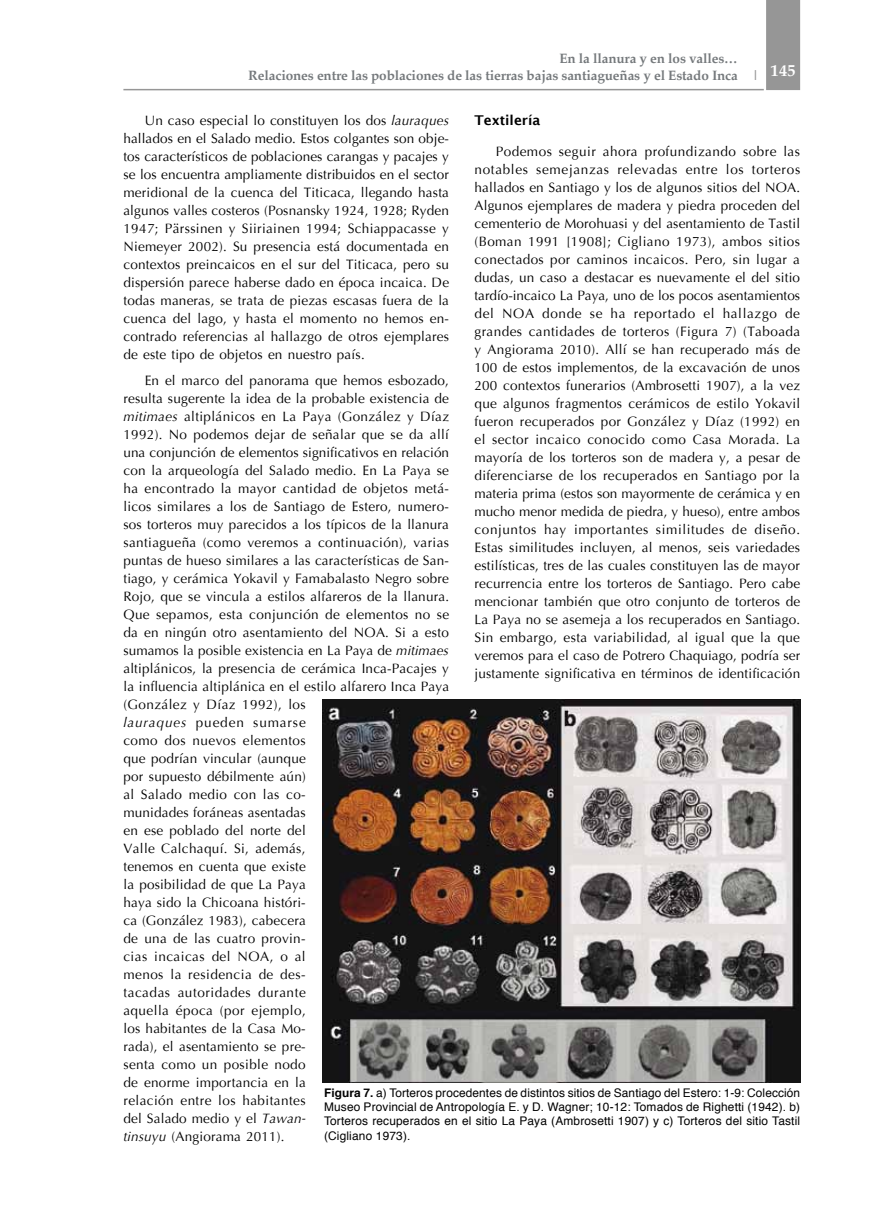
<style>
.page{position:relative;width:881px;height:1229px;background:#fff}
.page>*{position:absolute;margin:0;border:0;box-sizing:border-box;transform-origin:0 0}
.t1{font:700 16.5px "Palatino";color:#fff}
.t2{font:13.5px/18px "Optima";letter-spacing:.015em;color:#000;text-align:justify}
.t3{font:700 13.5px/16.2px "Palatino";letter-spacing:-.01em;color:#75797c;text-align:right}
.t4{font:600 13.5px "Lucida Sans";color:#000}
.t5{font:11.85px/14.2px "Helvetica";letter-spacing:.015em;color:#000;text-align:justify}
.s1{font-style:italic}
.s2{font-weight:700}
</style>
<div class="page">
<hr style="left:123px;top:89px;width:640px;height:1px;background:#969696">
<div style="left:766px;top:0;width:33px;height:90px;background:#969696"></div>
<img style="left:322px;top:700px;width:477px;height:382px">
<p class="t3" style="left:248px;top:50px;width:491px">En la llanura y en los valles…<br>Relaciones entre las poblaciones de las tierras bajas santiagueñas y el Estado Inca</p>
<p class="t4" style="left:474px;top:113px;width:67px">Textilería</p>
<p class="t2" style="left:474px;top:143px;width:327px;text-indent:21px">Podemos seguir ahora profundizando sobre las notables semejanzas relevadas entre los torteros hallados en Santiago y los de algunos sitios del NOA.<br>Algunos ejemplares de madera y piedra proceden del cementerio de Morohuasi y del asentamiento de Tastil (Boman 1991 [1908]; Cigliano 1973), ambos sitios conectados por caminos incaicos. Pero, sin lugar a dudas, un caso a destacar es nuevamente el del sitio tardío-incaico La Paya, uno de los pocos asentamientos del NOA donde se ha reportado el hallazgo de grandes cantidades de torteros (Figura 7) (Taboada y Angiorama 2010). Allí se han recuperado más de 100 de estos implementos, de la excavación de unos 200 contextos funerarios (Ambrosetti 1907), a la vez que algunos fragmentos cerámicos de estilo Yokavil fueron recuperados por González y Díaz (1992) en el sector incaico conocido como Casa Morada. La mayoría de los torteros son de madera y, a pesar de diferenciarse de los recuperados en Santiago por la materia prima (estos son mayormente de cerámica y en mucho menor medida de piedra, y hueso), entre ambos conjuntos hay importantes similitudes de diseño.<br>Estas similitudes incluyen, al menos, seis variedades estilísticas, tres de las cuales constituyen las de mayor recurrencia entre los torteros de Santiago. Pero cabe mencionar también que otro conjunto de torteros de La Paya no se asemeja a los recuperados en Santiago.<br>Sin embargo, esta variabilidad, al igual que la que veremos para el caso de Potrero Chaquiago, podría ser justamente significativa en términos de identificación</p>
<p class="t1" style="left:751px;top:56px;width:46px"><sub>|</sub> 145</p>
<p class="t2" style="left:123px;top:112px;width:327px;text-indent:21px">Un caso especial lo constituyen los dos <span class="s1">lauraques </span>hallados en el Salado medio. Estos colgantes son obje&shy;tos característicos de poblaciones carangas y pacajes y se los encuentra ampliamente distribuidos en el sector meridional de la cuenca del Titicaca, llegando hasta algunos valles costeros (Posnansky 1924, 1928; Ryden 1947; Pärssinen y Siiriainen 1994; Schiappacasse y Niemeyer 2002). Su presencia está documentada en contextos preincaicos en el sur del Titicaca, pero su dispersión parece haberse dado en época incaica. De todas maneras, se trata de piezas escasas fuera de la cuenca del lago, y hasta el momento no hemos en&shy;contrado referencias al hallazgo de otros ejemplares de este tipo de objetos en nuestro país.</p>
<p class="t2" style="left:123px;top:372px;width:327px;text-align:left;text-indent:21px">En el marco del panorama que hemos esbozado, resulta sugerente la idea de la probable existencia de <span class="s1">mitimaes</span> altiplánicos en La Paya (González y Díaz 1992). No podemos dejar de señalar que se da allí una conjunción de elementos significativos en relación con la arqueología del Salado medio. En La Paya se ha encontrado la mayor cantidad de objetos metá&shy;licos similares a los de Santiago de Estero, numero&shy;sos torteros muy parecidos a los típicos de la llanura santiagueña (como veremos a continuación), varias puntas de hueso similares a las características de San&shy;tiago, y cerámica Yokavil y Famabalasto Negro sobre Rojo, que se vincula a estilos alfareros de la llanura.<br>Que sepamos, esta conjunción de elementos no se da en ningún otro asentamiento del NOA. Si a esto sumamos la posible existencia en La Paya de <span class="s1">mitimaes </span>altiplánicos, la presencia de cerámica Inca-Pacajes y la influencia altiplánica en el estilo alfarero Inca Paya (González y Díaz 1992), los<br><span class="s1">lauraques</span> pueden sumarse<br>como dos nuevos elementos<br>que podrían vincular (aunque<br>por supuesto débilmente aún)<br>al Salado medio con las co-<br>munidades foráneas asentadas<br>en ese poblado del norte del<br>Valle Calchaquí. Si, además,<br>tenemos en cuenta que existe<br>la posibilidad de que La Paya<br>haya sido la Chicoana históri-<br>ca (González 1983), cabecera<br>de una de las cuatro provin-<br>cias incaicas del NOA, o al<br>menos la residencia de des-<br>tacadas autoridades durante<br>aquella época (por ejemplo,<br>los habitantes de la Casa Mo-<br>rada), el asentamiento se pre-<br>senta como un posible nodo<br>de enorme importancia en la<br>relación entre los habitantes<br>del Salado medio y el <span class="s1">Tawan-<br>tinsuyu</span> (Angiorama 2011).</p>
<p class="t5" style="left:324px;top:1086px;width:477px"><span class="s2">Figura 7.</span> a) Torteros procedentes de distintos sitios de Santiago del Estero: 1-9: Colección Museo Provincial de Antropología E. y D. Wagner; 10-12: Tomados de Righetti (1942). b)<br>Torteros recuperados en el sitio La Paya (Ambrosetti 1907) y c) Torteros del sitio Tastil (Cigliano 1973).</p>
</div>
